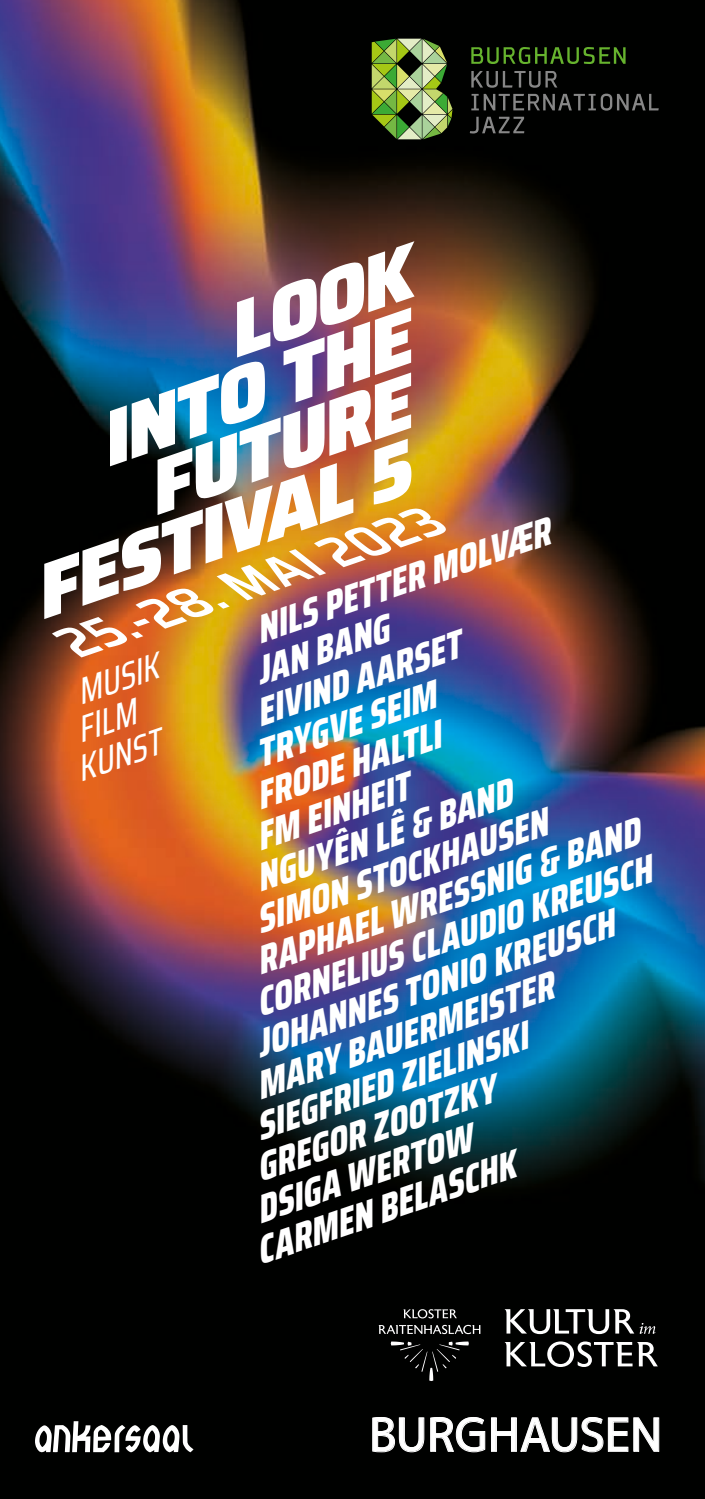
<style>
.page{position:relative;width:705px;height:1499px;background:#fff}
.page>*{position:absolute;margin:0;border:0;box-sizing:border-box;transform-origin:0 0}
.t1{font:italic 900 76px "Saira";color:#fff}
.t2{font:italic 600 47.75px "Saira";color:#fff}
.t3{font:500 45.75px "Mplus 1 p";letter-spacing:-.01em;color:#fff}
.t4{font:italic 800 39.25px "Saira Condensed";color:#fff}
.t5{font:italic 500 36.25px "Saira Condensed";color:#fff}
</style>
<div class="page">
<img style="left:0;top:0;width:705px;height:1498px">
<svg style="left:471px;top:47px;width:154px;height:17px;background:#244010"></svg>
<svg style="left:470px;top:117px;width:54px;height:16px"></svg>
<svg style="left:471px;top:94px;width:187px;height:17px;background:#2d2e2d"></svg>
<svg style="left:471px;top:71px;width:86px;height:17px"></svg>
<svg style="left:372px;top:39px;width:80px;height:100px;background:#75914b"></svg>
<svg style="left:372px;top:1416px;width:52px;height:36px;background:#2e2e2e"></svg>
<svg style="left:430px;top:1416px;width:55px;height:36px;background:#2f2f2f"></svg>
<svg style="left:491px;top:1416px;width:168px;height:36px;background:#292a29"></svg>
<svg style="left:505px;top:1341px;width:153px;height:25px"></svg>
<svg style="left:505px;top:1309px;width:150px;height:25px"></svg>
<svg style="left:378px;top:1324px;width:102px;height:10px"></svg>
<svg style="left:403px;top:1309px;width:54px;height:9px"></svg>
<svg style="left:391px;top:1341px;width:78px;height:40px;background:#151615"></svg>
<svg style="left:35px;top:1421px;width:158px;height:31px"></svg>
<h1 class="t1" style="left:205px;top:275px;width:193px;rotate:-19deg">LOOK</h1>
<h1 class="t1" style="left:78px;top:384px;width:327px;rotate:-19deg">INTO THE</h1>
<h1 class="t1" style="left:125px;top:433px;width:277px;rotate:-19deg">FUTURE</h1>
<h1 class="t1" style="left:12px;top:537px;width:397px;rotate:-19deg">FESTIVAL 5</h1>
<p class="t2" style="left:61px;top:606px;width:397px;rotate:-19deg">25.-28. MAI 2023</p>
<p class="t4" style="left:246px;top:602px;width:310px;rotate:-19deg">NILS PETTER MOLVÆR</p>
<p class="t4" style="left:246px;top:644px;width:140px;rotate:-19deg">JAN BANG</p>
<p class="t4" style="left:246px;top:685px;width:216px;rotate:-19deg">EIVIND AARSET</p>
<p class="t5" style="left:67px;top:665px;width:86px;rotate:-19deg">MUSIK</p>
<p class="t4" style="left:246px;top:727px;width:190px;rotate:-19deg">TRYGVE SEIM</p>
<p class="t5" style="left:67px;top:703px;width:63px;rotate:-19deg">FILM</p>
<p class="t4" style="left:246px;top:768px;width:195px;rotate:-19deg">FRODE HALTLI</p>
<p class="t5" style="left:67px;top:742px;width:88px;rotate:-19deg">KUNST</p>
<p class="t4" style="left:246px;top:809px;width:162px;rotate:-19deg">FM EINHEIT</p>
<p class="t4" style="left:246px;top:851px;width:270px;rotate:-19deg">NGUYÊN LÊ &amp; BAND</p>
<p class="t4" style="left:246px;top:892px;width:308px;rotate:-19deg">SIMON STOCKHAUSEN</p>
<p class="t4" style="left:246px;top:934px;width:405px;rotate:-19deg">RAPHAEL WRESSNIG &amp; BAND</p>
<p class="t4" style="left:246px;top:975px;width:418px;rotate:-19deg">CORNELIUS CLAUDIO KREUSCH</p>
<p class="t4" style="left:246px;top:1016px;width:378px;rotate:-19deg">JOHANNES TONIO KREUSCH</p>
<p class="t4" style="left:246px;top:1058px;width:314px;rotate:-19deg">MARY BAUERMEISTER</p>
<p class="t4" style="left:246px;top:1099px;width:287px;rotate:-19deg">SIEGFRIED ZIELINSKI</p>
<p class="t4" style="left:246px;top:1140px;width:253px;rotate:-19deg">GREGOR ZOOTZKY</p>
<p class="t4" style="left:246px;top:1182px;width:228px;rotate:-19deg">DSIGA WERTOW</p>
<p class="t4" style="left:246px;top:1223px;width:274px;rotate:-19deg">CARMEN BELASCHK</p>
<p class="t3" style="left:369px;top:1402px;width:295px">BURGHAUSEN</p>
</div>
